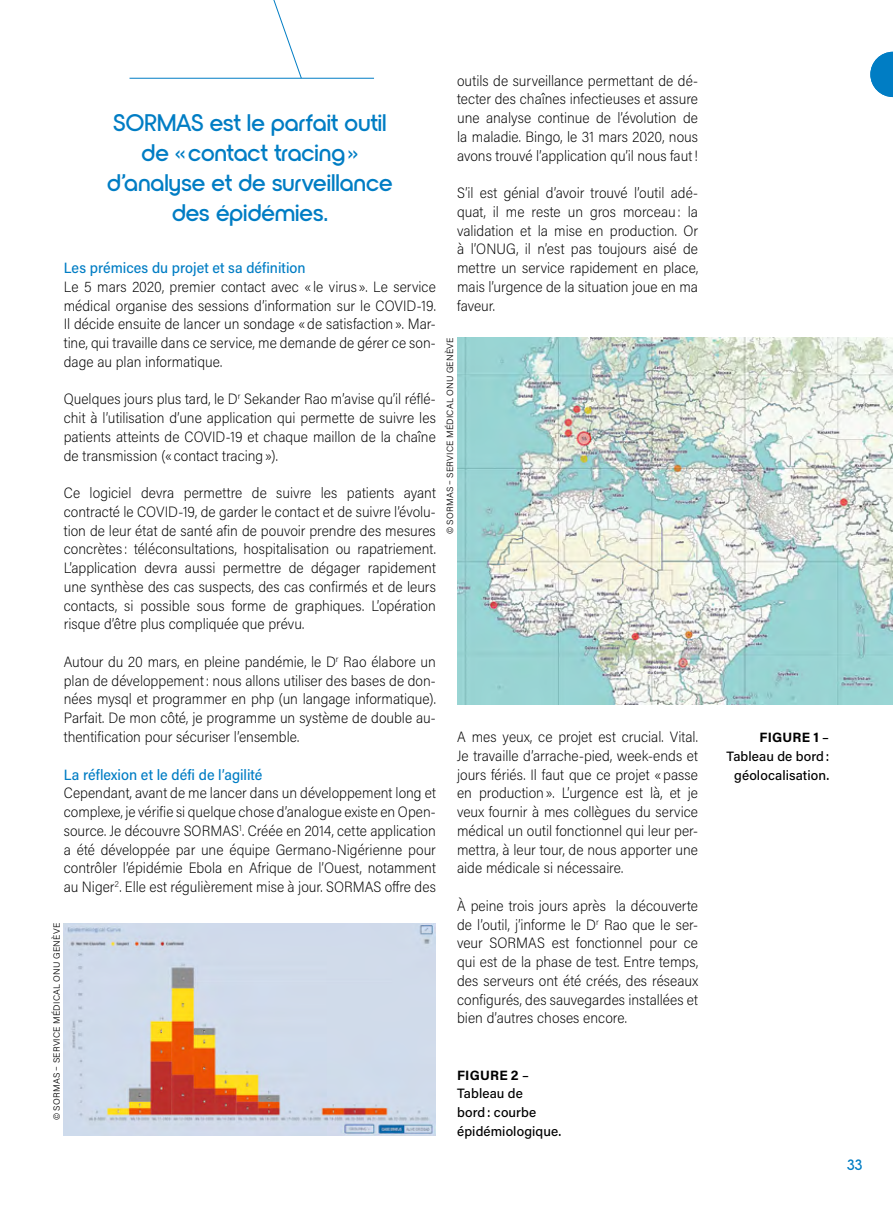
<style>
.page{position:relative;width:893px;height:1212px;background:#fff}
.page>*{position:absolute;margin:0;border:0;box-sizing:border-box;transform-origin:0 0}
.t1{font:600 24px/30px "Nordique Pro";letter-spacing:.005em;color:#007dc4;text-align:center}
.t2{font:200 15px/18.8px "Acumin Pro Semi Cond";color:#000;text-align:justify}
.t3{font:500 15px "Acumin Pro Semi Cond";color:#007dc4}
.t4{font:600 15px "Nordique Pro";color:#007dc4}
.t5{font:500 13.5px/18.8px "Acumin Pro";letter-spacing:.005em;color:#000;text-align:right}
.t6{font:300 9px "Acumin Pro";letter-spacing:.025em;color:#000}
.s1{font-weight:700}
</style>
<div class="page">
<svg style="left:870px;top:52px;width:23px;height:45px"></svg>
<hr style="left:130px;top:78px;width:244px;height:1px;background:#007dc4">
<svg style="left:269px;top:0;width:33px;height:79px"></svg>
<img style="left:457px;top:337px;width:436px;height:367px">
<img style="left:64px;top:923px;width:372px;height:213px">
<h1 class="t1" style="left:107px;top:108px;width:287px">SORMAS est le parfait outil de «contact tracing» d’analyse et de surveillance des épidémies.</h1>
<p class="t3" style="left:64px;top:257px;width:243px">Les prémices du projet et sa définition</p>
<p class="t2" style="left:64px;top:277px;width:374px">Le 5 mars 2020, premier contact avec « le virus ». Le service médical organise des sessions d’information sur le COVID‑19.<br>Il décide ensuite de lancer un sondage «de satisfaction». Mar‑ tine, qui travaille dans ce service, me demande de gérer ce son‑ dage au plan informatique.</p>
<p class="t2" style="left:64px;top:389px;width:374px">Quelques jours plus tard, le D<sup>r</sup> Sekander Rao m’avise qu’il réflé‑ chit à l’utilisation d’une application qui permette de suivre les patients atteints de COVID‑19 et chaque maillon de la chaîne de transmission (« contact tracing»).</p>
<p class="t2" style="left:64px;top:483px;width:374px">Ce logiciel devra permettre de suivre les patients ayant contracté le COVID‑19, de garder le contact et de suivre l’évolu‑ tion de leur état de santé afin de pouvoir prendre des mesures concrètes : téléconsultations, hospitalisation ou rapatriement.<br>L’application devra aussi permettre de dégager rapidement une synthèse des cas suspects, des cas confirmés et de leurs contacts, si possible sous forme de graphiques. L’opération risque d’être plus compliquée que prévu.</p>
<p class="t2" style="left:64px;top:652px;width:374px">Autour du 20 mars, en pleine pandémie, le D<sup>r</sup> Rao élabore un plan de développement: nous allons utiliser des bases de don‑ nées mysql et programmer en php (un langage informatique).<br>Parfait. De mon côté, je programme un système de double au‑ thentification pour sécuriser l’ensemble.</p>
<p class="t3" style="left:64px;top:764px;width:200px">La réflexion et le défi de l’agilité</p>
<p class="t2" style="left:64px;top:783px;width:374px">Cependant, avant de me lancer dans un développement long et complexe, je vérifie si quelque chose d’analogue existe en Open&shy;source. Je découvre SORMAS<sup>1</sup>. Créée en 2014, cette application a été développée par une équipe Germano-Nigérienne pour contrôler l’épidémie Ebola en Afrique de l’Ouest, notamment au Niger<sup>2</sup>. Elle est régulièrement mise à jour. SORMAS offre des</p>
<p class="t6" style="left:50px;top:1120px;width:198px;rotate:-90deg">© SORMAS – SERVICE MÉDICAL ONU GENÈVE</p>
<p class="t2" style="left:457px;top:70px;width:242px">outils de surveillance permettant de dé‑ tecter des chaînes infectieuses et assure une analyse continue de l’évolution de la maladie. Bingo, le 31 mars 2020, nous avons trouvé l’application qu’il nous faut!</p>
<p class="t2" style="left:457px;top:183px;width:242px">S’il est génial d’avoir trouvé l’outil adé‑ quat, il me reste un gros morceau: la validation et la mise en production. Or à l’ONUG, il n’est pas toujours aisé de mettre un service rapidement en place, mais l’urgence de la situation joue en ma faveur.</p>
<p class="t6" style="left:444px;top:534px;width:198px;rotate:-90deg">© SORMAS – SERVICE MÉDICAL ONU GENÈVE</p>
<p class="t2" style="left:457px;top:727px;width:242px">A mes yeux, ce projet est crucial. Vital.<br>Je travaille d’arrache-pied, week-ends et jours fériés. Il faut que ce projet «passe en production». L’urgence est là, et je veux fournir à mes collègues du service médical un outil fonctionnel qui leur per‑ mettra, à leur tour, de nous apporter une aide médicale si nécessaire.</p>
<p class="t2" style="left:457px;top:895px;width:242px">À peine trois jours après la découverte de l’outil, j’informe le D<sup>r</sup> Rao que le ser‑ veur SORMAS est fonctionnel pour ce qui est de la phase de test. Entre temps, des serveurs ont été créés, des réseaux configurés, des sauvegardes installées et bien d’autres choses encore.</p>
<p class="t5" style="left:457px;top:1065px;width:106px;text-align:left"><span class="s1">FIGURE 2</span> –<br>Tableau de<br>bord: courbe épidémiologique.</p>
<p class="t5" style="left:727px;top:727px;width:104px"><span class="s1">FIGURE 1</span> –<br>Tableau de bord: géolocalisation.</p>
<p class="t4" style="left:847px;top:1156px;width:16px">33</p>
</div>
